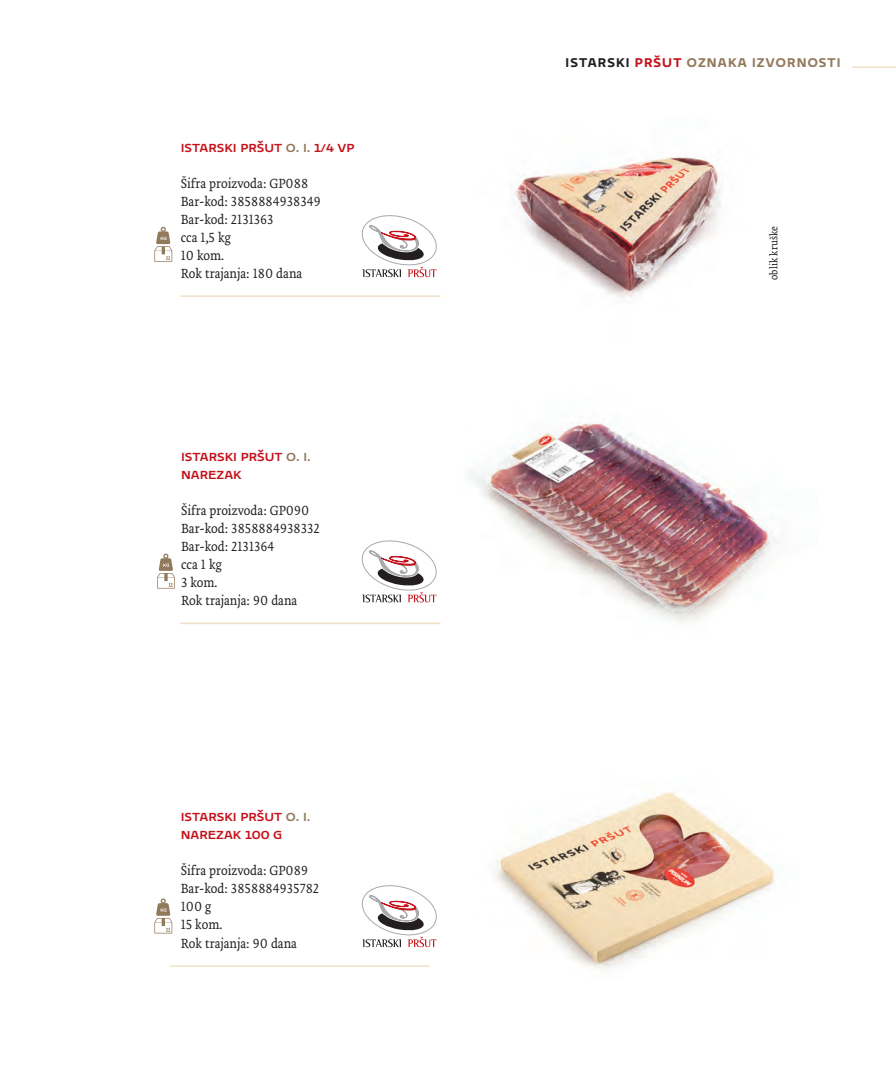
<style>
.page{position:relative;width:896px;height:1066px;background:#fff}
.page>*{position:absolute;margin:0;border:0;box-sizing:border-box;transform-origin:0 0}
.t1{font:15px/18px "Tempera Biblio Pro Book A";color:#231f20}
.t2{font:500 15px/18px "Delvard Pro";color:#c4121a}
.t3{font:600 13.5px "Delvard Pro";letter-spacing:.085em;color:#91795b}
.t4{font:12px "Tempera Biblio Pro Book A";color:#231f20}
.s1{color:#91795b}
.s2{color:#231f20}
.s3{color:#c4121a}
</style>
<div class="page">
<hr style="left:180px;top:295px;width:260px;height:2px;background:#f1e1c9">
<hr style="left:169px;top:965px;width:261px;height:1px;background:#f1e1c9">
<hr style="left:180px;top:622px;width:260px;height:2px;background:#f1e1c9">
<svg style="left:361px;top:215px;width:76px;height:62px"></svg>
<svg style="left:361px;top:885px;width:76px;height:62px"></svg>
<svg style="left:361px;top:540px;width:76px;height:62px"></svg>
<img style="left:469px;top:422px;width:309px;height:200px">
<img style="left:514px;top:157px;width:207px;height:141px">
<img style="left:493px;top:792px;width:282px;height:178px">
<svg style="left:157px;top:553px;width:18px;height:35px"></svg>
<svg style="left:154px;top:227px;width:18px;height:35px"></svg>
<svg style="left:154px;top:898px;width:18px;height:35px"></svg>
<hr style="left:852px;top:66px;width:43px;height:2px;background:#f1e1c9">
<p class="t2" style="left:181px;top:137px;width:175px">istarski pršut <span class="s1">o. i.</span> 1/4 vp</p>
<p class="t1" style="left:181px;top:176px;width:142px">Šifra proizvoda: GP088<br>Bar-kod: 3858884938349<br>Bar-kod: 2131363<br>cca 1,5 kg<br>10 kom.<br>Rok trajanja: 180 dana</p>
<p class="t2" style="left:181px;top:445px;width:131px">istarski pršut <span class="s1">o. i. </span>narezak</p>
<p class="t1" style="left:181px;top:502px;width:140px">Šifra proizvoda: GP090<br>Bar-kod: 3858884938332<br>Bar-kod: 2131364<br>cca 1 kg<br>3 kom.<br>Rok trajanja: 90 dana</p>
<p class="t2" style="left:181px;top:806px;width:131px">istarski pršut <span class="s1">o. i. </span>narezak 100 g</p>
<p class="t1" style="left:181px;top:863px;width:140px">Šifra proizvoda: GP089<br>Bar-kod: 3858884935782<br>100 g<br>15 kom.<br>Rok trajanja: 90 dana</p>
<p class="t3" style="left:565px;top:52px;width:276px"><span class="s2">ISTARSKI</span> <span class="s3">PRŠUT</span> OZNAKA IZVORNOSTI</p>
<p class="t4" style="left:767px;top:280px;width:55px;rotate:-90deg">oblik kruške</p>
</div>
